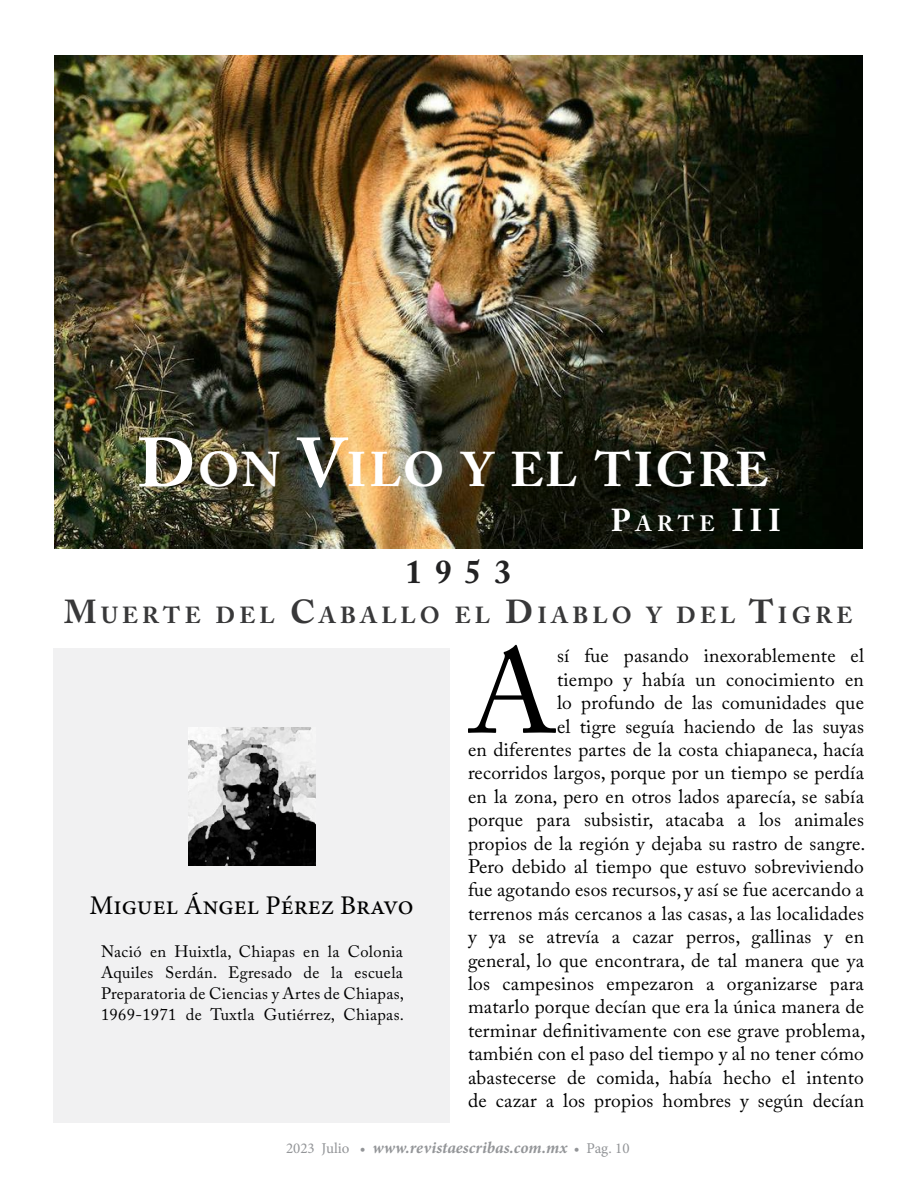
<style>
.page{position:relative;width:918px;height:1188px;background:#fff}
.page>*{position:absolute;margin:0;border:0;box-sizing:border-box;transform-origin:0 0}
.t1{font:118.2px "Adobe Caslon Pro";color:#000}
.t2{font:700 48.3px "Adobe Caslon Pro";letter-spacing:.045em;color:#fff}
.t3{font:700 33px "Adobe Caslon Pro";color:#222223}
.t4{font:700 31.5px "Adobe Caslon Pro";color:#fff}
.t5{font:27px "Minion Pro";color:#000}
.t6{font:700 23.1px "Adobe Caslon Pro";letter-spacing:.185em;color:#383839}
.t7{font:19.5px/23.4px "Adobe Caslon Pro";letter-spacing:.01em;color:#000;text-align:right}
.t8{font:16.5px/21px "Adobe Caslon Pro";letter-spacing:.02em;color:#000;text-align:justify}
.t9{font:italic 700 16.5px "Minion Pro";letter-spacing:.005em;color:#939598}
.s1{font-size:69px}
.s2{font-size:22.05px}
.s3{font-size:33px}
.s4{font-weight:400;font-style:normal;font-size:15px}
</style>
<div class="page">
<img style="left:54px;top:55px;width:808px;height:494px">
<div style="left:53px;top:648px;width:397px;height:475px;background:#f1f1f2"></div>
<img style="left:188px;top:727px;width:128px;height:138px">
<h2 class="t2" style="left:138px;top:441px;width:633px"><span class="s1">D</span>ON <span class="s1">V</span>ILO Y EL TIGRE</h2>
<h3 class="t4" style="left:611px;top:502px;width:138px">P<span class="s2">ARTE</span> III</h3>
<h3 class="t3" style="left:406px;top:553px;width:107px">1953</h3>
<p class="t6" style="left:64px;top:601px;width:790px"><span class="s3">M</span>UERTE DEL <span class="s3">C</span>ABALLO EL <span class="s3">D</span>IABLO Y DEL <span class="s3">T</span>IGRE</p>
<h3 class="t5" style="left:90px;top:888px;width:325px">Miguel Ángel Pérez Bravo</h3>
<p class="t8" style="left:101px;top:941px;width:305px">Nació en Huixtla, Chiapas en la Colonia Aquiles Serdán. Egresado de la escuela Preparatoria de Ciencias y Artes de Chiapas, 1969-1971 de Tuxtla Gutiérrez, Chiapas.</p>
<h1 class="t1" style="left:468px;top:623px;width:89px">A</h1>
<p class="t7" style="left:468px;top:644px;width:399px">sí fue pasando inexorablemente el<br>tiempo y había un conocimiento en<br>lo profundo de las comunidades que<br>el tigre seguía haciendo de las suyas<br>en diferentes partes de la costa chiapaneca, hacía recorridos largos, porque por un tiempo se perdía en la zona, pero en otros lados aparecía, se sabía porque para subsistir, atacaba a los animales propios de la región y dejaba su rastro de sangre.<br>Pero debido al tiempo que estuvo sobreviviendo fue agotando esos recursos, y así se fue acercando a terrenos más cercanos a las casas, a las localidades y ya se atrevía a cazar perros, gallinas y en general, lo que encontrara, de tal manera que ya los campesinos empezaron a organizarse para matarlo porque decían que era la única manera de terminar definitivamente con ese grave problema, también con el paso del tiempo y al no tener cómo abastecerse de comida, había hecho el intento de cazar a los propios hombres y según decían</p>
<p class="t9" style="left:286px;top:1136px;width:345px"><span class="s4">2023 Julio •</span> www.revistaescribas.com.mx <span class="s4">• Pag. 10</span></p>
</div>
